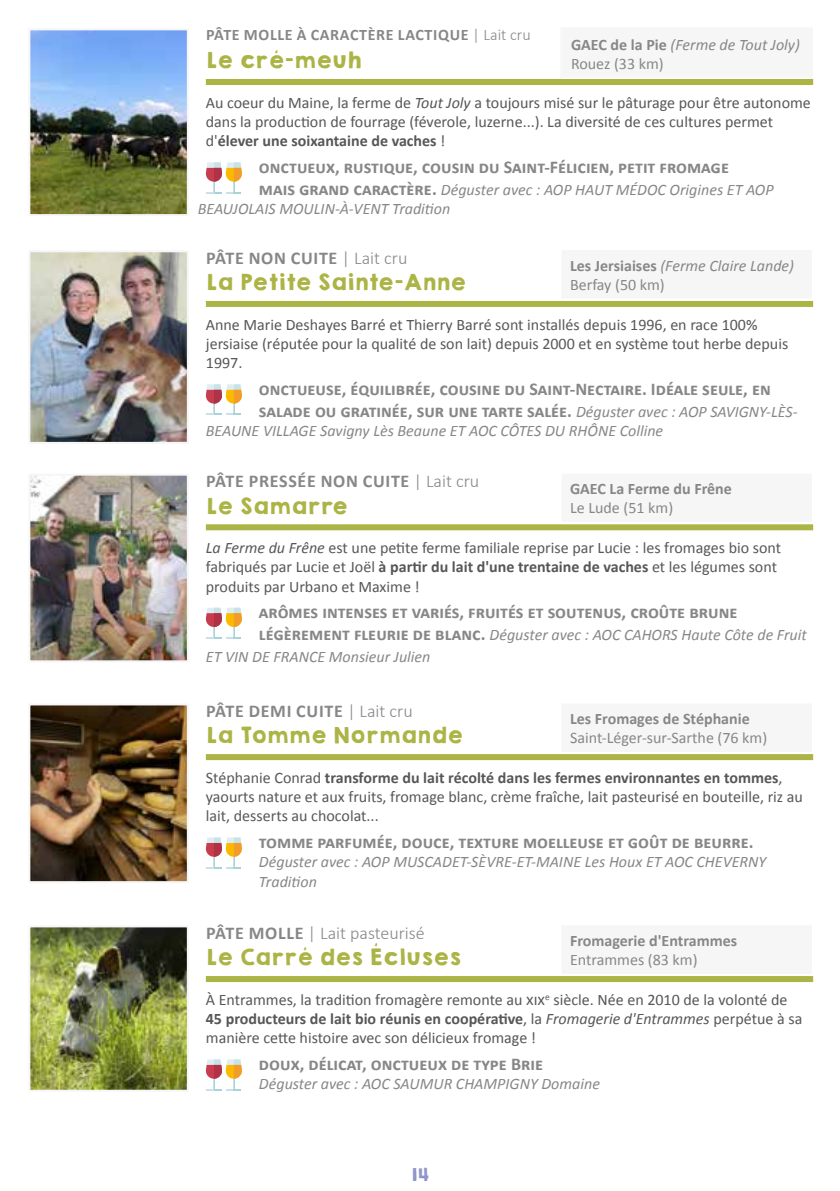
<style>
.page{position:relative;width:840px;height:1191px;background:#fff}
.page>*{position:absolute;margin:0;border:0;box-sizing:border-box;transform-origin:0 0}
.t1{font:20px "KGHAPPY Solid";color:#abb445}
.t2{font:700 18px/21.6px "Calibri";color:#878787}
.t3{font:700 18px "Calibri";letter-spacing:.04em;color:#878787}
.t4{font:300 18px "Calibri";color:#878787}
.t5{font:16px/19.2px "Calibri";color:#575756}
.t6{font:italic 16px/19.2px "Calibri";color:#878787}
.t7{font:700 16px "Calibri";letter-spacing:.04em;color:#878787}
.t8{font:16px "Calibri";color:#878787}
.t9{font:700 16px "Calibri";color:#878787}
.t10{font:16px "KGHAPPY Solid";color:#8f96cb}
.s1{font-weight:300}
.s2{font-weight:700;font-style:normal}
.s3{font-style:normal}
.s4{font-style:italic}
.s5{font-weight:700}
.s6{font-weight:700;font-style:normal;font-size:18px}
.s7{font-weight:400;font-style:italic;font-size:16px}
</style>
<div class="page">
<img style="left:31px;top:928px;width:155px;height:160px">
<div style="left:28px;top:925px;width:161px;height:166px;border:2px solid #f6f6f6"></div>
<div style="left:206px;top:976px;width:606px;height:6px;background:#abb445"></div>
<svg style="left:206px;top:1059px;width:36px;height:31px"></svg>
<div style="left:561px;top:926px;width:249px;height:47px;background:#f6f6f6"></div>
<hr style="left:561px;top:925px;width:250px;height:1px;background:#f6f6f6">
<hr style="left:810px;top:926px;width:1px;height:46px;background:#f6f6f6">
<hr style="left:561px;top:972px;width:250px;height:1px;background:#f6f6f6">
<img style="left:31px;top:476px;width:155px;height:183px">
<div style="left:28px;top:473px;width:161px;height:189px;border:2px solid #f6f6f6"></div>
<div style="left:206px;top:524px;width:606px;height:6px;background:#abb445"></div>
<svg style="left:206px;top:608px;width:36px;height:30px"></svg>
<div style="left:561px;top:474px;width:249px;height:47px;background:#f6f6f6"></div>
<hr style="left:561px;top:473px;width:250px;height:1px;background:#f6f6f6">
<hr style="left:810px;top:474px;width:1px;height:47px;background:#f6f6f6">
<hr style="left:561px;top:521px;width:250px;height:1px;background:#f6f6f6">
<img style="left:31px;top:706px;width:155px;height:174px">
<div style="left:28px;top:703px;width:161px;height:180px;border:2px solid #f6f6f6"></div>
<div style="left:206px;top:754px;width:606px;height:6px;background:#abb445"></div>
<svg style="left:206px;top:837px;width:36px;height:31px"></svg>
<div style="left:561px;top:704px;width:249px;height:47px;background:#f6f6f6"></div>
<hr style="left:561px;top:703px;width:250px;height:1px;background:#f6f6f6">
<hr style="left:810px;top:704px;width:1px;height:46px;background:#f6f6f6">
<hr style="left:561px;top:750px;width:250px;height:1px;background:#f6f6f6">
<div style="left:562px;top:30px;width:249px;height:47px;background:#f6f6f6"></div>
<hr style="left:562px;top:77px;width:250px;height:1px;background:#f6f6f6">
<img style="left:31px;top:31px;width:155px;height:182px">
<div style="left:28px;top:28px;width:161px;height:188px;border:2px solid #f6f6f6"></div>
<svg style="left:206px;top:162px;width:36px;height:31px"></svg>
<div style="left:206px;top:79px;width:606px;height:6px;background:#abb445"></div>
<img style="left:31px;top:253px;width:155px;height:188px">
<div style="left:28px;top:250px;width:161px;height:194px;border:2px solid #f6f6f6"></div>
<div style="left:206px;top:301px;width:606px;height:6px;background:#abb445"></div>
<svg style="left:206px;top:384px;width:36px;height:31px"></svg>
<div style="left:561px;top:251px;width:249px;height:47px;background:#f6f6f6"></div>
<hr style="left:561px;top:250px;width:250px;height:1px;background:#f6f6f6">
<hr style="left:810px;top:251px;width:1px;height:46px;background:#f6f6f6">
<hr style="left:561px;top:297px;width:250px;height:1px;background:#f6f6f6">
<p class="t7" style="left:206px;top:25px;width:326px">PÂTE MOLLE À CARACTÈRE LACTIQUE <span class="s1">| Lait cru</span></p>
<p class="t1" style="left:206px;top:45px;width:157px">Le cré-meuh</p>
<p class="t6" style="left:570px;top:34px;width:230px"><span class="s2">GAEC de la Pie</span> (Ferme de Tout Joly)<br><span class="s3">Rouez (33 km)</span></p>
<p class="t5" style="left:206px;top:93px;width:606px">Au coeur du Maine, la ferme de <span class="s4">Tout Joly</span> a toujours misé sur le pâturage pour être autonome dans la production de fourrage (féverole, luzerne...). La diversité de ces cultures permet d'<span class="s5">élever une soixantaine de vaches</span> !</p>
<p class="t2" style="left:259px;top:156px;width:471px">onctueux, rustique, cousin du Saint-Félicien, petit fromage</p>
<p class="t6" style="left:197px;top:179px;width:577px;text-indent:61px"><span class="s6">mais grand caractère.</span> Déguster avec : AOP HAUT MÉDOC Origines ET AOP<br>BEAUJOLAIS MOULIN-À-VENT Tradition</p>
<p class="t3" style="left:206px;top:246px;width:202px">PÂTE NON CUITE <span class="s1">| Lait cru</span></p>
<p class="t1" style="left:206px;top:267px;width:261px">La Petite Sainte-Anne</p>
<p class="t6" style="left:569px;top:255px;width:225px"><span class="s2">Les Jersiaises</span> (Ferme Claire Lande)<br><span class="s3">Berfay (50 km)</span></p>
<p class="t5" style="left:206px;top:315px;width:583px">Anne Marie Deshayes Barré et Thierry Barré sont installés depuis 1996, en race 100% jersiaise (réputée pour la qualité de son lait) depuis 2000 et en système tout herbe depuis<br>1997.</p>
<p class="t2" style="left:259px;top:378px;width:540px">onctueuse, équilibrée, cousine du Saint-Nectaire. Idéale seule, en salade ou gratinée, sur une tarte salée. <span class="s7">Déguster avec : AOP SAVIGNY-LÈS-</span></p>
<p class="t6" style="left:206px;top:420px;width:458px">BEAUNE VILLAGE Savigny Lès Beaune ET AOC CÔTES DU RHÔNE Colline</p>
<p class="t3" style="left:206px;top:470px;width:274px">PÂTE PRESSÉE NON CUITE <span class="s1">| Lait cru</span></p>
<p class="t1" style="left:206px;top:490px;width:143px">Le Samarre</p>
<p class="t9" style="left:569px;top:478px;width:163px">GAEC La Ferme du Frêne</p>
<p class="t8" style="left:569px;top:498px;width:105px">Le Lude (51 km)</p>
<p class="t5" style="left:206px;top:538px;width:576px"><span class="s4">La Ferme du Frêne</span> est une petite ferme familiale reprise par Lucie : les fromages bio sont fabriqués par Lucie et Joël <span class="s5">à partir du lait d'une trentaine de vaches</span> et les légumes sont produits par Urbano et Maxime !</p>
<p class="t2" style="left:259px;top:601px;width:480px">arômes intenses et variés, fruités et soutenus, croûte brune</p>
<p class="t6" style="left:206px;top:623px;width:602px;line-height:21.6px;text-indent:53px"><span class="s6">légèrement fleurie de blanc.</span> Déguster avec : AOC CAHORS Haute Côte de Fruit<br>ET VIN DE FRANCE Monsieur Julien</p>
<p class="t3" style="left:206px;top:699px;width:208px">PÂTE DEMI CUITE <span class="s1">| Lait cru</span></p>
<p class="t1" style="left:206px;top:720px;width:258px">La Tomme Normande</p>
<p class="t7" style="left:569px;top:708px;width:181px">Les Fromages de Stéphanie</p>
<p class="t8" style="left:569px;top:727px;width:198px">Saint-Léger-sur-Sarthe (76 km)</p>
<p class="t5" style="left:206px;top:768px;width:598px">Stéphanie Conrad <span class="s5">transforme du lait récolté dans les fermes environnantes en tommes</span>, yaourts nature et aux fruits, fromage blanc, crème fraîche, lait pasteurisé en bouteille, riz au lait, desserts au chocolat...</p>
<p class="t2" style="left:259px;top:831px;width:496px">tomme parfumée, douce, texture moelleuse et goût de beurre.</p>
<p class="t6" style="left:259px;top:852px;width:508px">Déguster avec : AOP MUSCADET-SÈVRE-ET-MAINE Les Houx ET AOC CHEVERNY<br>Tradition</p>
<p class="t4" style="left:206px;top:921px;width:220px"><span class="s5">PÂTE MOLLE</span> | Lait pasteurisé</p>
<p class="t1" style="left:206px;top:942px;width:256px">Le Carré des Écluses</p>
<p class="t7" style="left:569px;top:930px;width:168px">Fromagerie d'Entrammes</p>
<p class="t8" style="left:569px;top:949px;width:129px">Entrammes (83 km)</p>
<p class="t5" style="left:206px;top:990px;width:597px">À Entrammes, la tradition fromagère remonte au xix<sup>e</sup> siècle. Née en 2010 de la volonté de<br><span class="s5">45 producteurs de lait bio réunis en coopérative</span>, la <span class="s4">Fromagerie d'Entrammes</span> perpétue à sa manière cette histoire avec son délicieux fromage !</p>
<p class="t2" style="left:259px;top:1053px;width:285px">doux, délicat, onctueux de type Brie</p>
<p class="t6" style="left:259px;top:1073px;width:342px">Déguster avec : AOC SAUMUR CHAMPIGNY Domaine</p>
<p class="t10" style="left:411px;top:1162px;width:19px">14</p>
</div>
